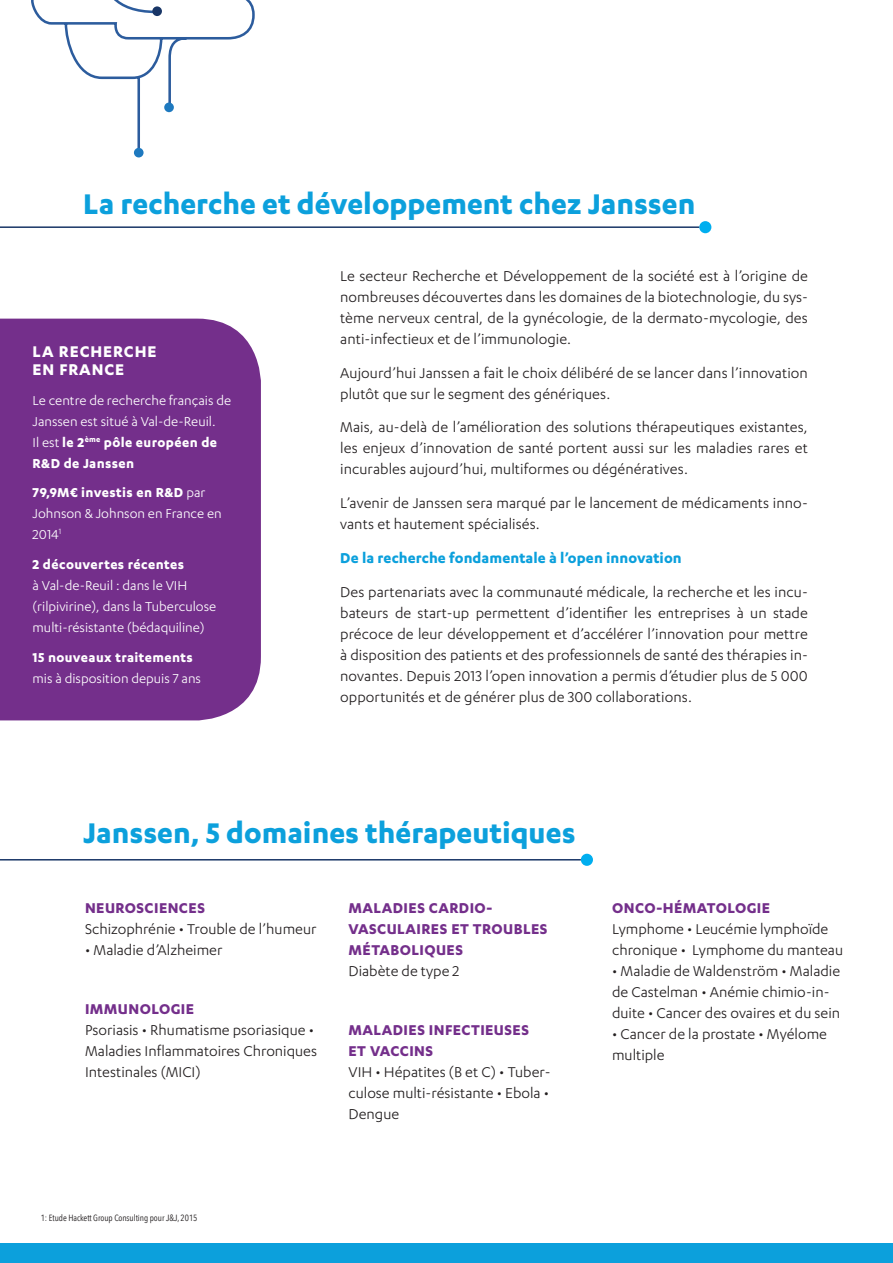
<style>
.page{position:relative;width:893px;height:1263px;background:#fff}
.page>*{position:absolute;margin:0;border:0;box-sizing:border-box;transform-origin:0 0}
.t1{font:700 33px "Karbon";color:#0ca0dc}
.t2{font:700 18px/18px "Karbon";letter-spacing:.05em;color:#fff}
.t3{font:16.5px/21px "Karbon";color:#231f20}
.t4{font:700 16.5px/21px "Karbon";letter-spacing:.025em;color:#742f8b}
.t5{font:700 16.5px "Karbon";letter-spacing:.005em;color:#0ca0dc}
.t6{font:15px/21px "Karbon";color:#fff}
.t7{font:700 15px "Karbon";letter-spacing:.025em;color:#fff}
.t8{font:9px "Avenir Next Condensed";letter-spacing:-.005em;color:#231f20}
.s1{font-weight:700}
</style>
<div class="page">
<div style="left:0;top:1243px;width:893px;height:20px;background:#0ca0dc"></div>
<svg style="left:31px;top:0;width:224px;height:153px"></svg>
<div style="left:164px;top:103px;width:10px;height:9px;background:#1e79bf;border-radius:50%"></div>
<div style="left:134px;top:148px;width:10px;height:9px;background:#1e79bf;border-radius:50%"></div>
<div style="left:152px;top:6px;width:10px;height:10px;background:#193667;border-radius:50%"></div>
<div style="left:0;top:319px;width:261px;height:401px;background:#742f8b"></div>
<div style="left:699px;top:221px;width:12px;height:12px;background:#00aeef;border-radius:50%"></div>
<hr style="left:0;top:226px;width:699px;height:2px;background:#193667">
<div style="left:581px;top:854px;width:12px;height:12px;background:#00aeef;border-radius:50%"></div>
<hr style="left:0;top:859px;width:581px;height:1px;background:#193667">
<h1 class="t1" style="left:83px;top:185px;width:614px">La recherche et développement chez Janssen</h1>
<p class="t2" style="left:33px;top:342px;width:126px">LA RECHERCHE<br>EN FRANCE</p>
<p class="t6" style="left:33px;top:389px;width:200px">Le centre de recherche français de<br>Janssen est situé à Val-de-Reuil.<br>Il est <span class="s1">le 2</span><sup>ème</sup> <span class="s1">pôle européen de<br>R&amp;D de Janssen</span></p>
<p class="t6" style="left:33px;top:482px;width:191px"><span class="s1">79,9M€ investis en R&amp;D</span> par<br>Johnson &amp; Johnson en France en<br>2014<sup>1</sup></p>
<p class="t7" style="left:33px;top:556px;width:153px">2 découvertes récentes</p>
<p class="t6" style="left:33px;top:574px;width:185px">à Val-de-Reuil : dans le VIH (rilpivirine), dans la Tuberculose multi-résistante (bédaquiline)</p>
<p class="t7" style="left:33px;top:648px;width:162px">15 nouveaux traitements</p>
<p class="t6" style="left:33px;top:667px;width:170px">mis à disposition depuis 7 ans</p>
<p class="t3" style="left:340px;top:265px;width:469px;text-align:justify">Le secteur Recherche et Développement de la société est à l’origine de nombreuses découvertes dans les domaines de la biotechnologie, du sys&shy;tème nerveux central, de la gynécologie, de la dermato-mycologie, des anti-infectieux et de l’immunologie.</p>
<p class="t3" style="left:340px;top:362px;width:469px">Aujourd’hui Janssen a fait le choix délibéré de se lancer dans l’innovation plutôt que sur le segment des génériques.</p>
<p class="t3" style="left:340px;top:416px;width:469px;text-align:justify">Mais, au-delà de l’amélioration des solutions thérapeutiques existantes, les enjeux d’innovation de santé portent aussi sur les maladies rares et incurables aujourd’hui, multiformes ou dégénératives.</p>
<p class="t3" style="left:340px;top:492px;width:469px">L’avenir de Janssen sera marqué par le lancement de médicaments inno&shy;vants et hautement spécialisés.</p>
<p class="t5" style="left:340px;top:548px;width:343px">De la recherche fondamentale à l’open innovation</p>
<p class="t3" style="left:340px;top:581px;width:469px;text-align:justify">Des partenariats avec la communauté médicale, la recherche et les incu&shy;bateurs de start-up permettent d’identifier les entreprises à un stade précoce de leur développement et d’accélérer l’innovation pour mettre à disposition des patients et des professionnels de santé des thérapies in&shy;novantes. Depuis 2013 l’open innovation a permis d’étudier plus de 5 000 opportunités et de générer plus de 300 collaborations.</p>
<h1 class="t1" style="left:83px;top:814px;width:494px">Janssen, 5 domaines thérapeutiques</h1>
<p class="t4" style="left:85px;top:897px;width:121px">NEUROSCIENCES</p>
<p class="t3" style="left:85px;top:918px;width:233px">Schizophrénie • Trouble de l’humeur</p>
<p class="t3" style="left:85px;top:939px;width:139px">• Maladie d’Alzheimer</p>
<p class="t4" style="left:85px;top:998px;width:111px">IMMUNOLOGIE</p>
<p class="t3" style="left:85px;top:1019px;width:234px">Psoriasis • Rhumatisme psoriasique •<br>Maladies Inflammatoires Chroniques<br>Intestinales (MICI)</p>
<p class="t4" style="left:349px;top:897px;width:200px">MALADIES CARDIO-<br>VASCULAIRES ET TROUBLES<br>MÉTABOLIQUES</p>
<p class="t3" style="left:349px;top:960px;width:112px">Diabète de type 2</p>
<p class="t4" style="left:349px;top:1019px;width:182px">MALADIES INFECTIEUSES<br>ET VACCINS</p>
<p class="t3" style="left:349px;top:1061px;width:204px;text-align:justify">VIH • Hépatites (B et C) • Tuber&shy;culose multi-résistante • Ebola • Dengue</p>
<p class="t8" style="left:41px;top:1210px;width:158px">1: Etude Hackett Group Consulting pour J&amp;J, 2015</p>
<p class="t4" style="left:612px;top:897px;width:160px">ONCO-HÉMATOLOGIE</p>
<p class="t3" style="left:612px;top:918px;width:232px">Lymphome • Leucémie lymphoïde chronique • Lymphome du manteau</p>
<p class="t3" style="left:612px;top:960px;width:230px">• Maladie de Waldenström • Maladie de Castelman • Anémie chimio-in&shy;duite • Cancer des ovaires et du sein</p>
<p class="t3" style="left:612px;top:1023px;width:216px">• Cancer de la prostate • Myélome multiple</p>
</div>
